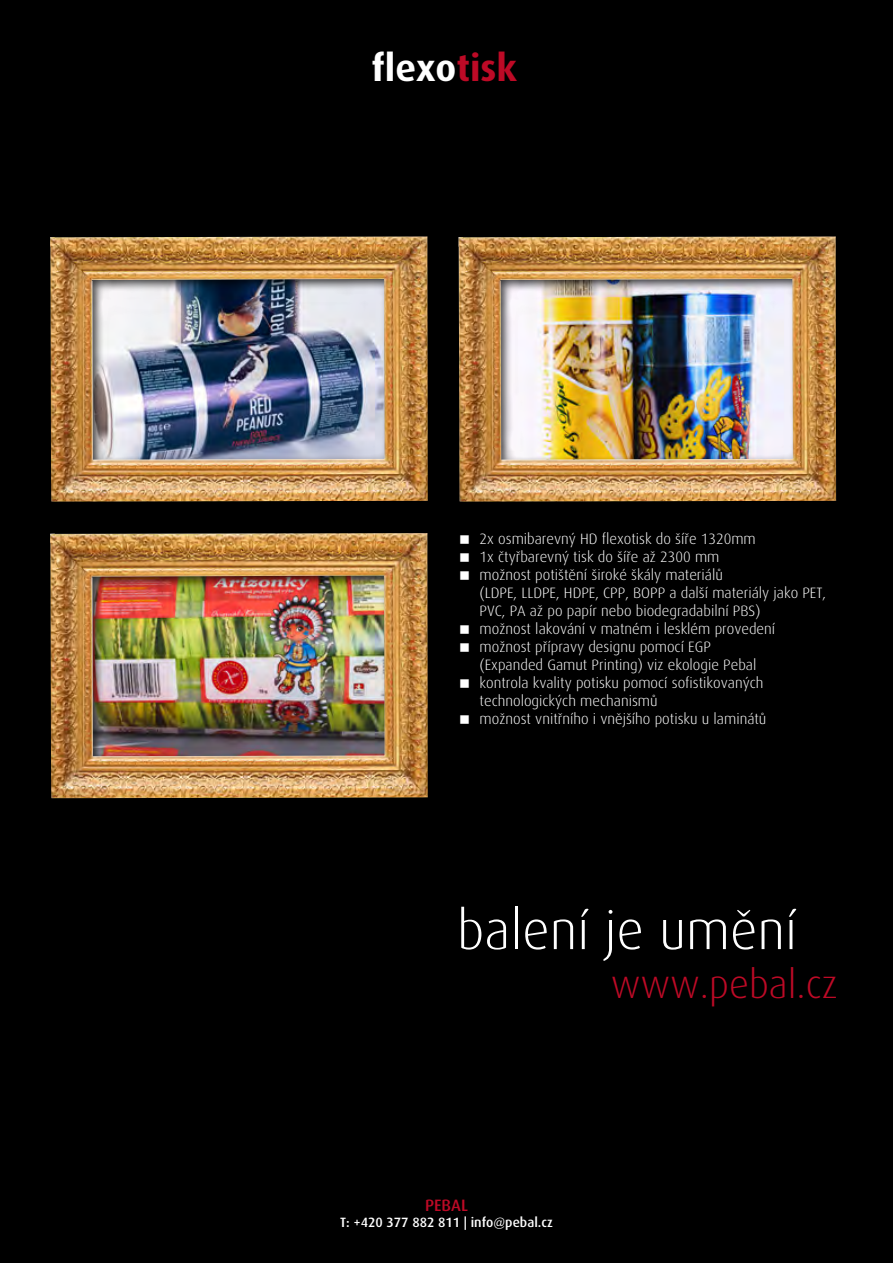
<style>
.page{position:relative;width:893px;height:1263px;background:#000}
.page>*{position:absolute;margin:0;border:0;box-sizing:border-box;transform-origin:0 0}
.t1{font:300 54px "Dax CE";color:#fff}
.t2{font:300 39.45px "Dax CE";color:#bd0a26}
.t3{font:700 37.5px "Dax CE";color:#fff}
.t4{font:500 16.5px "Dax CE";color:#bd0a26}
.t5{font:300 15px/18px "Dax CE";color:#fff}
.t6{font:500 13.5px "Dax CE";color:#fff}
.s1{color:#bd0a26}
</style>
<div class="page">
<img style="left:458px;top:236px;width:379px;height:266px">
<img style="left:50px;top:236px;width:378px;height:266px">
<img style="left:50px;top:533px;width:378px;height:265px">
<h3 class="t3" style="left:372px;top:44px;width:147px">flexo<span class="s1">tisk</span></h3>
<p class="t5" style="left:480px;top:529px;width:348px">2x osmibarevný HD flexotisk do šíře 1320mm<br>1x čtyřbarevný tisk do šíře až 2300 mm<br>možnost potištění široké škály materiálů<br>(LDPE, LLDPE, HDPE, CPP, BOPP a další materiály jako PET, PVC, PA až po papír nebo biodegradabilní PBS)<br>možnost lakování v matném i lesklém provedení možnost přípravy designu pomocí EGP<br>(Expanded Gamut Printing) viz ekologie Pebal<br>kontrola kvality potisku pomocí sofistikovaných technologických mechanismů<br>možnost vnitřního i vnějšího potisku u laminátů</p>
<h1 class="t1" style="left:457px;top:896px;width:341px">balení je umění</h1>
<h2 class="t2" style="left:611px;top:959px;width:229px">www.pebal.cz</h2>
<p class="t4" style="left:425px;top:1195px;width:44px">PEBAL</p>
<p class="t6" style="left:340px;top:1214px;width:214px">T: +420 377 882 811 | info@pebal.cz</p>
</div>
